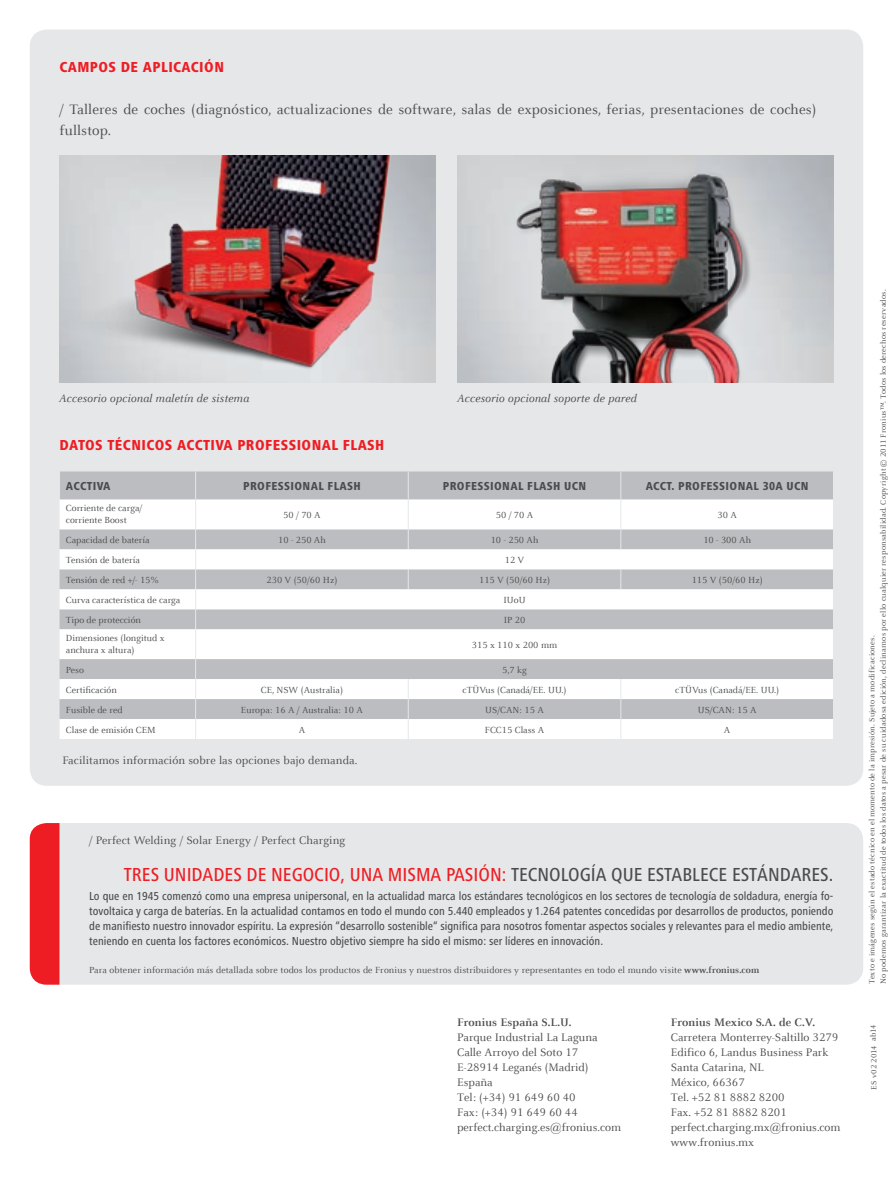
<style>
.page{position:relative;width:893px;height:1191px;background:#fff}
.page>*{position:absolute;margin:0;border:0;box-sizing:border-box;transform-origin:0 0}
.t1{font:500 condensed 19.5px "Frutiger Next LTW1 G";color:#ee1d23}
.t2{font:15px/21px "Celeste Offc Pro";letter-spacing:.01em;color:#4b4c4d}
.t3{font:800 condensed 15px "Frutiger Next LTW1 G";letter-spacing:.03em;color:#ee1d23}
.t4{font:500 condensed 12px/15px "Frutiger Next LTW1 G";color:#4b4c4d;text-align:justify}
.t5{font:12px/15px "Celeste Offc Pro";color:#4b4c4d}
.t6{font:800 condensed 12px "Frutiger Next LTW1 G";letter-spacing:.03em;color:#4b4c4d}
.t7{font:italic 12px "Celeste Offc Pro";letter-spacing:.01em;color:#4b4c4d}
.t8{font:700 12px "Celeste Offc Pro";letter-spacing:.01em;color:#4b4c4d}
.t9{font:9.75px/12px "Celeste Offc Pro";color:#4b4c4d}
.t10{font:8.25px/11.2px "Celeste Offc Pro";letter-spacing:.02em;color:#4b4c4d}
.s1{color:#4b4c4d}
.s2{font-weight:700}
</style>
<div class="page">
<div style="left:30px;top:30px;width:833px;height:756px;background:#e6e7e9;border-radius:17px"></div>
<div style="left:60px;top:823px;width:803px;height:161px;background:#e6e7e9"></div>
<div style="left:30px;top:823px;width:30px;height:161px;background:#ee1d23"></div>
<img style="left:503px;top:157px;width:263px;height:226px">
<img style="left:62px;top:155px;width:356px;height:228px">
<div style="left:60px;top:471px;width:773px;height:28px;background:#bcbdc0"></div>
<svg style="left:60px;top:500px;width:773px;height:239px;background:#e3e3e4"></svg>
<svg style="left:408px;top:471px;width:1px;height:28px"></svg>
<svg style="left:620px;top:471px;width:1px;height:28px"></svg>
<hr style="left:195px;top:499px;width:1px;height:30px;background:#e6e7e9">
<hr style="left:408px;top:499px;width:1px;height:30px;background:#e6e7e9">
<hr style="left:620px;top:499px;width:1px;height:30px;background:#e6e7e9">
<svg style="left:408px;top:529px;width:1px;height:20px"></svg>
<svg style="left:620px;top:529px;width:1px;height:20px"></svg>
<svg style="left:408px;top:569px;width:1px;height:20px"></svg>
<svg style="left:195px;top:471px;width:1px;height:28px"></svg>
<svg style="left:620px;top:569px;width:1px;height:20px"></svg>
<svg style="left:195px;top:529px;width:1px;height:100px"></svg>
<hr style="left:195px;top:629px;width:1px;height:30px;background:#e6e7e9">
<svg style="left:195px;top:659px;width:1px;height:80px"></svg>
<svg style="left:408px;top:679px;width:1px;height:60px"></svg>
<svg style="left:620px;top:679px;width:1px;height:60px"></svg>
<h2 class="t3" style="left:60px;top:58px;width:166px">CAMPOS DE APLICACIÓN</h2>
<h2 class="t2" style="left:60px;top:98px;width:758px">/ Talleres de coches (diagnóstico, actualizaciones de software, salas de exposiciones, ferias, presentaciones de coches) fullstop.</h2>
<p class="t7" style="left:59px;top:391px;width:191px">Accesorio opcional maletín de sistema</p>
<p class="t7" style="left:457px;top:391px;width:181px">Accesorio opcional soporte de pared</p>
<h2 class="t3" style="left:60px;top:436px;width:326px">DATOS TÉCNICOS ACCTIVA PROFESSIONAL FLASH</h2>
<p class="t6" style="left:66px;top:479px;width:46px">ACCTIVA</p>
<p class="t6" style="left:243px;top:479px;width:119px">PROFESSIONAL FLASH</p>
<p class="t6" style="left:443px;top:479px;width:145px">PROFESSIONAL FLASH UCN</p>
<p class="t6" style="left:646px;top:479px;width:164px">ACCT. PROFESSIONAL 30A UCN</p>
<p class="t9" style="left:66px;top:502px;width:78px">Corriente de carga/ corriente Boost</p>
<p class="t9" style="left:283px;top:509px;width:39px">50 / 70 A</p>
<p class="t9" style="left:496px;top:509px;width:39px">50 / 70 A</p>
<p class="t9" style="left:717px;top:509px;width:21px">30 A</p>
<p class="t9" style="left:66px;top:534px;width:85px">Capacidad de batería</p>
<p class="t9" style="left:278px;top:534px;width:49px">10 - 250 Ah</p>
<p class="t9" style="left:491px;top:534px;width:49px">10 - 250 Ah</p>
<p class="t9" style="left:703px;top:534px;width:49px">10 - 300 Ah</p>
<p class="t9" style="left:66px;top:554px;width:75px">Tensión de batería</p>
<p class="t9" style="left:505px;top:554px;width:21px">12 V</p>
<p class="t9" style="left:66px;top:574px;width:95px">Tensión de red +/- 15%</p>
<p class="t9" style="left:266px;top:574px;width:72px">230 V (50/60 Hz)</p>
<p class="t9" style="left:479px;top:574px;width:72px">115 V (50/60 Hz)</p>
<p class="t9" style="left:692px;top:574px;width:72px">115 V (50/60 Hz)</p>
<p class="t9" style="left:66px;top:593px;width:116px">Curva característica de carga</p>
<p class="t9" style="left:503px;top:593px;width:24px">IUoU</p>
<p class="t9" style="left:66px;top:613px;width:77px">Tipo de protección</p>
<p class="t9" style="left:504px;top:613px;width:23px">IP 20</p>
<p class="t9" style="left:66px;top:632px;width:100px">Dimensiones (longitud x anchura x altura)</p>
<p class="t9" style="left:472px;top:638px;width:87px">315 x 110 x 200 mm</p>
<p class="t9" style="left:66px;top:663px;width:19px">Peso</p>
<p class="t9" style="left:502px;top:663px;width:26px">5,7 kg</p>
<p class="t9" style="left:66px;top:683px;width:52px">Certificación</p>
<p class="t9" style="left:261px;top:683px;width:84px">CE, NSW (Australia)</p>
<p class="t9" style="left:463px;top:683px;width:105px">cTÜVus (Canadá/EE. UU.)</p>
<p class="t9" style="left:675px;top:683px;width:105px">cTÜVus (Canadá/EE. UU.)</p>
<p class="t9" style="left:66px;top:703px;width:58px">Fusible de red</p>
<p class="t9" style="left:241px;top:703px;width:123px">Europa: 16 A / Australia: 10 A</p>
<p class="t9" style="left:485px;top:703px;width:60px">US/CAN: 15 A</p>
<p class="t9" style="left:698px;top:703px;width:60px">US/CAN: 15 A</p>
<p class="t9" style="left:66px;top:723px;width:91px">Clase de emisión CEM</p>
<p class="t9" style="left:299px;top:723px;width:8px">A</p>
<p class="t9" style="left:485px;top:723px;width:61px">FCC15 Class A</p>
<p class="t9" style="left:724px;top:723px;width:8px">A</p>
<p class="t5" style="left:62px;top:752px;width:296px">Facilitamos información sobre las opciones bajo demanda.</p>
<p class="t5" style="left:89px;top:833px;width:258px">/ Perfect Welding / Solar Energy / Perfect Charging</p>
<h1 class="t1" style="left:124px;top:863px;width:711px">TRES UNIDADES DE NEGOCIO, UNA MISMA PASIÓN: <span class="s1">TECNOLOGÍA QUE ESTABLECE ESTÁNDARES.</span></h1>
<p class="t4" style="left:89px;top:888px;width:746px">Lo que en 1945 comenzó como una empresa unipersonal, en la actualidad marca los estándares tecnológicos en los sectores de tecnología de soldadura, energía fo&shy;tovoltaica y carga de baterías. En la actualidad contamos en todo el mundo con 5.440 empleados y 1.264 patentes concedidas por desarrollos de productos, poniendo de manifiesto nuestro innovador espíritu. La expresión “desarrollo sostenible“ significa para nosotros fomentar aspectos sociales y relevantes para el medio ambiente, teniendo en cuenta los factores económicos. Nuestro objetivo siempre ha sido el mismo: ser líderes en innovación.</p>
<p class="t9" style="left:89px;top:964px;width:671px">Para obtener información más detallada sobre todos los productos de Fronius y nuestros distribuidores y representantes en todo el mundo visite <span class="s2">www.fronius.com</span></p>
<p class="t8" style="left:457px;top:1015px;width:116px">Fronius España S.L.U.</p>
<p class="t5" style="left:457px;top:1030px;width:165px">Parque Industrial La Laguna<br>Calle Arroyo del Soto 17<br>E-28914 Leganés (Madrid)<br>España<br>Tel: (+34) 91 649 60 40<br>Fax: (+34) 91 649 60 44 perfect.charging.es@fronius.com</p>
<p class="t8" style="left:671px;top:1015px;width:146px">Fronius Mexico S.A. de C.V.</p>
<p class="t5" style="left:671px;top:1030px;width:171px">Carretera Monterrey-Saltillo 3279<br>Edifico 6, Landus Business Park<br>Santa Catarina, NL<br>México, 66367<br>Tel. +52 81 8882 8200<br>Fax. +52 81 8882 8201 perfect.charging.mx@fronius.com www.fronius.mx</p>
<p class="t10" style="left:866px;top:984px;width:696px;rotate:-90deg">Texto e imágenes según el estado técnico en el momento de la impresión. Sujeto a modificaciones.<br>No podemos garantizar la exactitud de todos los datos a pesar de su cuidadosa edición, declinamos por ello cualquier responsabilidad. Copyright © 2011 Fronius™. Todos los derechos reservados.</p>
<p class="t10" style="left:868px;top:1041px;width:18px;rotate:-90deg">ab14</p>
<p class="t10" style="left:868px;top:1089px;width:46px;rotate:-90deg">ES v02 2014</p>
</div>
